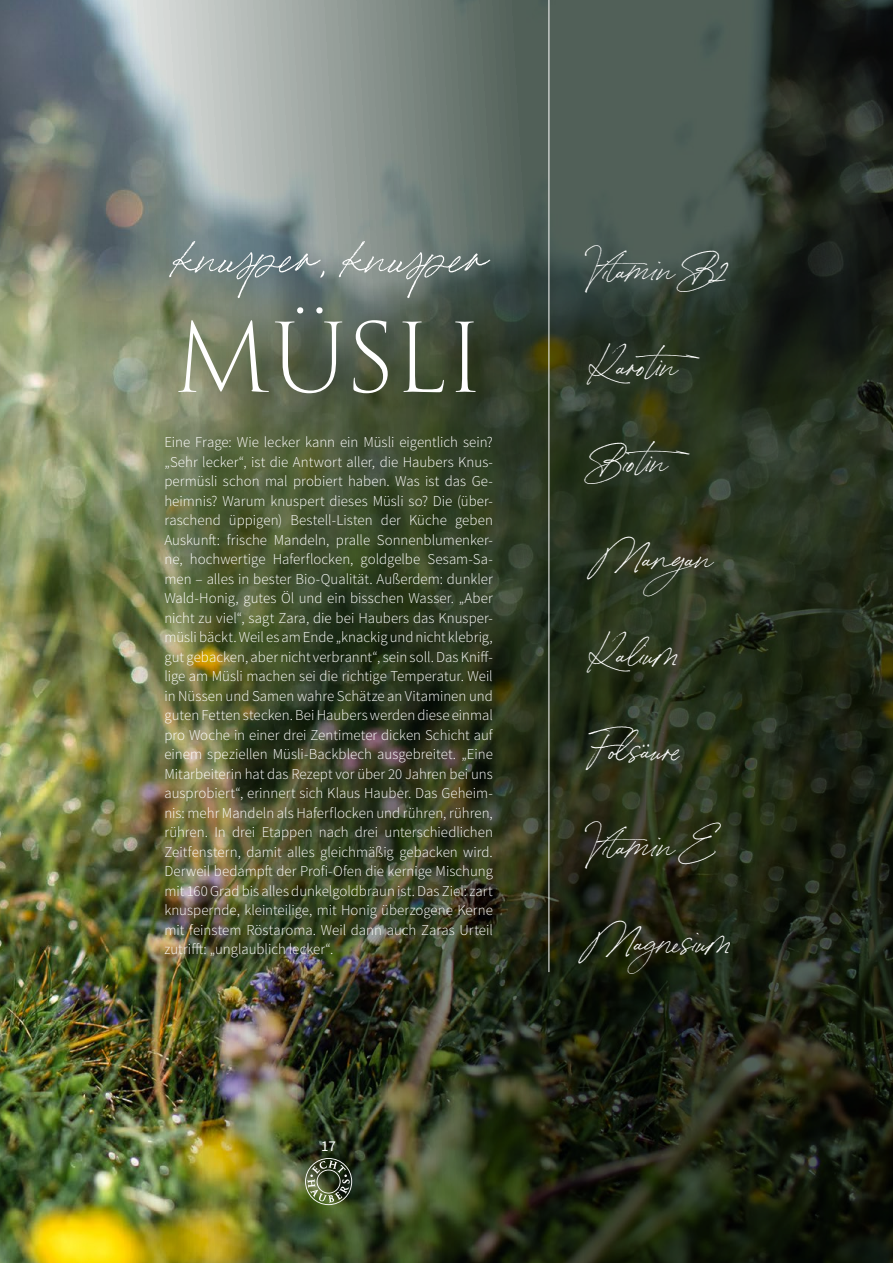
<style>
.page{position:relative;width:893px;height:1263px;background:#fff}
.page>*{position:absolute;margin:0;border:0;box-sizing:border-box;transform-origin:0 0}
.t1{font:300 93.15px "Trajan Pro 3";letter-spacing:-.02em;color:#fff}
.t2{font:51.45px "Bon Vivant";color:#fff}
.t3{font:36px "Bon Vivant";color:#fff}
.t4{font:300 15px/19.5px "Source Sans Pro";color:#fff;text-align:justify}
.t5{font:15px "Source Sans Pro";color:#fff}
</style>
<div class="page">
<img style="left:0;top:0;width:893px;height:1263px">
<hr style="left:549px;top:0;width:1px;height:972px;background:#fff">
<svg style="left:305px;top:1158px;width:47px;height:47px;background:#596449"></svg>
<h2 class="t2" style="left:171px;top:222px;width:320px">knusper, knusper</h2>
<h3 class="t3" style="left:590px;top:244px;width:140px">Vitamin B2</h3>
<h1 class="t1" style="left:173px;top:295px;width:313px">MÜSLI</h1>
<p class="t4" style="left:164px;top:432px;width:330px">Eine Frage: Wie lecker kann ein Müsli eigentlich sein? „Sehr lecker“, ist die Antwort aller, die Haubers Knus&shy;permüsli schon mal probiert haben. Was ist das Ge&shy;heimnis? Warum knuspert dieses Müsli so? Die (über&shy;raschend üppigen) Bestell-Listen der Küche geben Auskunft: frische Mandeln, pralle Sonnenblumenker&shy;ne, hochwertige Haferflocken, goldgelbe Sesam-Sa&shy;men – alles in bester Bio-Qualität. Außerdem: dunkler Wald-Honig, gutes Öl und ein bisschen Wasser. „Aber nicht zu viel“, sagt Zara, die bei Haubers das Knusper&shy;müsli bäckt. Weil es am Ende „knackig und nicht klebrig, gut gebacken, aber nicht verbrannt“, sein soll. Das Kniff&shy;lige am Müsli machen sei die richtige Temperatur. Weil in Nüssen und Samen wahre Schätze an Vitaminen und guten Fetten stecken. Bei Haubers werden diese einmal pro Woche in einer drei Zentimeter dicken Schicht auf einem speziellen Müsli-Backblech ausgebreitet. „Eine Mitarbeiterin hat das Rezept vor über 20 Jahren bei uns ausprobiert“, erinnert sich Klaus Hauber. Das Geheim&shy;nis: mehr Mandeln als Haferflocken und rühren, rühren, rühren. In drei Etappen nach drei unterschiedlichen Zeitfenstern, damit alles gleichmäßig gebacken wird.<br>Derweil bedampft der Profi-Ofen die kernige Mischung mit 160 Grad bis alles dunkelgoldbraun ist. Das Ziel: zart knuspernde, kleinteilige, mit Honig überzogene Kerne mit feinstem Röstaroma. Weil dann auch Zaras Urteil zutrifft: „unglaublich lecker“.</p>
<p class="t5" style="left:321px;top:1136px;width:16px">17</p>
<h3 class="t3" style="left:590px;top:340px;width:121px">Karotin</h3>
<h3 class="t3" style="left:590px;top:436px;width:111px">Biotin</h3>
<h3 class="t3" style="left:598px;top:532px;width:115px">Manga n</h3>
<h3 class="t3" style="left:590px;top:628px;width:90px">Kalium</h3>
<h3 class="t3" style="left:590px;top:724px;width:93px">Folsäure</h3>
<h3 class="t3" style="left:590px;top:820px;width:126px">Vita min E</h3>
<h3 class="t3" style="left:590px;top:916px;width:142px">Magnesium</h3>
</div>
